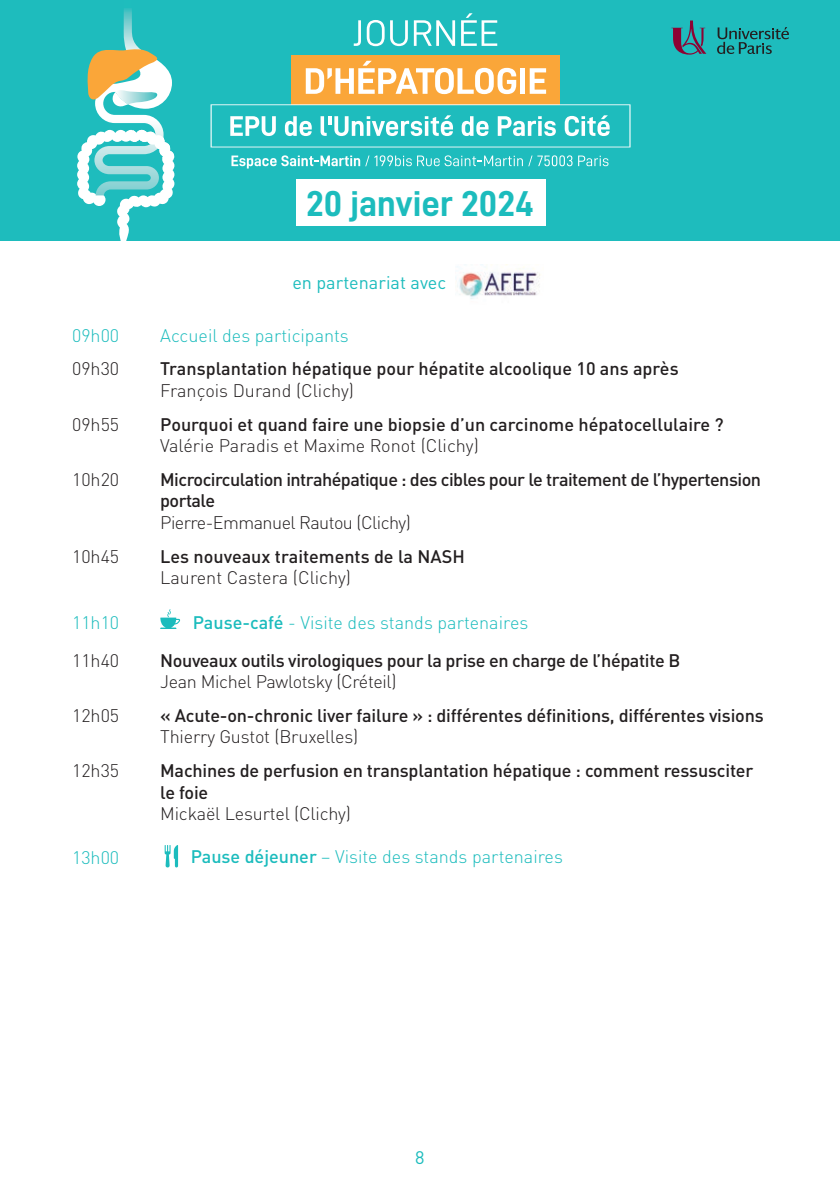
<style>
.page{position:relative;width:840px;height:1191px;background:#fff}
.page>*{position:absolute;margin:0;border:0;box-sizing:border-box;transform-origin:0 0}
.t1{font:36px "D DIN Bold";color:#1cbcbd}
.t2{font:500 18px/21.6px "DIN Pro";letter-spacing:-.01em;color:#231f20}
.t3{font:300 18px "DIN Pro";letter-spacing:-.01em;color:#231f20}
.t4{font:300 18px "DIN Pro";color:#1cbcbd}
.t5{font:500 18px/21.6px "DIN Pro";letter-spacing:-.03em;color:#231f20}
.t6{font:300 18px "DIN Pro";letter-spacing:-.03em;color:#231f20}
.t7{font:18px "DIN Pro";color:#1cbcbd}
.s1{font-weight:500}
</style>
<div class="page">
<svg style="left:160px;top:609px;width:20px;height:20px"></svg>
<svg style="left:164px;top:845px;width:14px;height:22px"></svg>
<img style="left:455px;top:264px;width:85px;height:35px">
<div style="left:0;top:0;width:839px;height:240px;background:#1ebcbd"></div>
<div style="left:291px;top:56px;width:268px;height:49px;background:#faa639"></div>
<svg style="left:353px;top:20px;width:31px;height:26px"></svg>
<svg style="left:390px;top:20px;width:17px;height:26px"></svg>
<svg style="left:413px;top:20px;width:42px;height:26px"></svg>
<svg style="left:461px;top:13px;width:36px;height:33px"></svg>
<svg style="left:305px;top:61px;width:211px;height:33px"></svg>
<hr style="left:520px;top:68px;width:4px;height:26px;background:#fff">
<svg style="left:529px;top:68px;width:17px;height:26px"></svg>
<svg style="left:77px;top:8px;width:97px;height:232px"></svg>
<svg style="left:231px;top:155px;width:180px;height:13px"></svg>
<svg style="left:417px;top:155px;width:105px;height:11px"></svg>
<svg style="left:528px;top:155px;width:80px;height:11px"></svg>
<svg style="left:210px;top:104px;width:420px;height:43px"></svg>
<div style="left:295px;top:179px;width:250px;height:47px;background:#fff"></div>
<svg style="left:671px;top:21px;width:35px;height:34px"></svg>
<svg style="left:717px;top:27px;width:71px;height:27px"></svg>
<h1 class="t1" style="left:306px;top:183px;width:229px">20 janvier 2024</h1>
<p class="t7" style="left:292px;top:268px;width:155px">en partenariat avec</p>
<p class="t4" style="left:72px;top:321px;width:49px">09h00</p>
<p class="t4" style="left:160px;top:321px;width:190px">Accueil des participants</p>
<p class="t3" style="left:72px;top:355px;width:49px">09h30</p>
<p class="t2" style="left:160px;top:356px;width:519px">Transplantation hépatique pour hépatite alcoolique 10 ans après</p>
<p class="t3" style="left:160px;top:376px;width:195px">François Durand (Clichy)</p>
<p class="t3" style="left:72px;top:410px;width:49px">09h55</p>
<p class="t2" style="left:160px;top:411px;width:565px">Pourquoi et quand faire une biopsie d’un carcinome hépatocellulaire ?</p>
<p class="t3" style="left:160px;top:432px;width:320px">Valérie Paradis et Maxime Ronot (Clichy)</p>
<p class="t3" style="left:72px;top:465px;width:49px">10h20</p>
<p class="t5" style="left:160px;top:466px;width:602px">Microcirculation intrahépatique : des cibles pour le traitement de l’hypertension portale</p>
<p class="t6" style="left:160px;top:508px;width:252px">Pierre-Emmanuel Rautou (Clichy)</p>
<p class="t3" style="left:72px;top:542px;width:49px">10h45</p>
<p class="t2" style="left:160px;top:543px;width:306px">Les nouveaux traitements de la NASH</p>
<p class="t3" style="left:160px;top:564px;width:192px">Laurent Castera (Clichy)</p>
<p class="t4" style="left:72px;top:608px;width:49px">11h10</p>
<p class="t4" style="left:193px;top:608px;width:337px"><span class="s1">Pause-café</span> - Visite des stands partenaires</p>
<p class="t3" style="left:72px;top:646px;width:49px">11h40</p>
<p class="t2" style="left:160px;top:647px;width:521px">Nouveaux outils virologiques pour la prise en charge de l’hépatite B</p>
<p class="t3" style="left:160px;top:668px;width:238px">Jean Michel Pawlotsky (Créteil)</p>
<p class="t3" style="left:72px;top:701px;width:49px">12h05</p>
<p class="t2" style="left:160px;top:702px;width:604px">« Acute-on-chronic liver failure » : différentes définitions, différentes visions</p>
<p class="t3" style="left:160px;top:723px;width:199px">Thierry Gustot (Bruxelles)</p>
<p class="t3" style="left:72px;top:756px;width:49px">12h35</p>
<p class="t2" style="left:160px;top:758px;width:594px">Machines de perfusion en transplantation hépatique : comment ressusciter le foie</p>
<p class="t3" style="left:160px;top:800px;width:192px">Mickaël Lesurtel (Clichy)</p>
<p class="t4" style="left:72px;top:843px;width:49px">13h00</p>
<p class="t4" style="left:191px;top:843px;width:373px"><span class="s1">Pause déjeuner</span> – Visite des stands partenaires</p>
<p class="t7" style="left:415px;top:1143px;width:11px">8</p>
</div>
